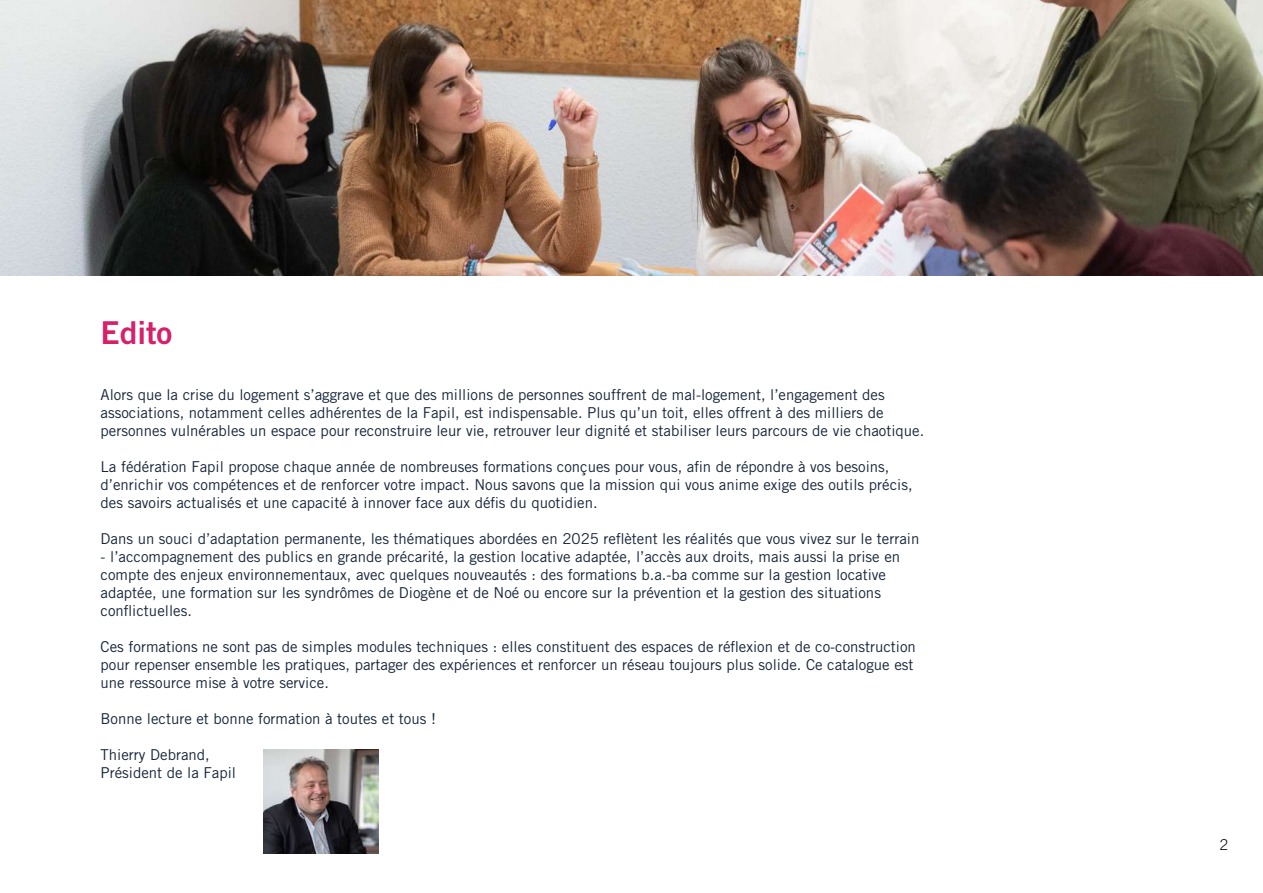
<style>
.page{position:relative;width:1263px;height:893px;background:#fff}
.page>*{position:absolute;margin:0;border:0;box-sizing:border-box;transform-origin:0 0}
.t1{font:31.5px "Trade Gothic LT Std Bd 2";color:#d62069}
.t2{font:15px/18px "Trade Gothic LT Std";color:#162439}
.t3{font:300 15px "Trade Gothic LT Std";color:#000}
</style>
<div class="page">
<img style="left:0;top:0;width:1263px;height:275px">
<img style="left:264px;top:749px;width:114px;height:105px">
<h1 class="t1" style="left:101px;top:313px;width:73px">Edito</h1>
<p class="t2" style="left:101px;top:386px;width:825px">Alors que la crise du logement s’aggrave et que des millions de personnes souffrent de mal-logement, l’engagement des associations, notamment celles adhérentes de la Fapil, est indispensable. Plus qu’un toit, elles offrent à des milliers de personnes vulnérables un espace pour reconstruire leur vie, retrouver leur dignité et stabiliser leurs parcours de vie chaotique.</p>
<p class="t2" style="left:101px;top:458px;width:813px">La fédération Fapil propose chaque année de nombreuses formations conçues pour vous, afin de répondre à vos besoins, d’enrichir vos compétences et de renforcer votre impact. Nous savons que la mission qui vous anime exige des outils précis, des savoirs actualisés et une capacité à innover face aux défis du quotidien.</p>
<p class="t2" style="left:101px;top:530px;width:820px">Dans un souci d’adaptation permanente, les thématiques abordées en 2025 reflètent les réalités que vous vivez sur le terrain</p>
<p class="t2" style="left:101px;top:548px;width:801px">- l’accompagnement des publics en grande précarité, la gestion locative adaptée, l’accès aux droits, mais aussi la prise en compte des enjeux environnementaux, avec quelques nouveautés : des formations b.a.-ba comme sur la gestion locative adaptée, une formation sur les syndrômes de Diogène et de Noé ou encore sur la prévention et la gestion des situations conflictuelles.</p>
<p class="t2" style="left:101px;top:638px;width:817px">Ces formations ne sont pas de simples modules techniques : elles constituent des espaces de réflexion et de co-construction pour repenser ensemble les pratiques, partager des expériences et renforcer un réseau toujours plus solide. Ce catalogue est une ressource mise à votre service.</p>
<p class="t2" style="left:101px;top:710px;width:337px">Bonne lecture et bonne formation à toutes et tous !</p>
<p class="t2" style="left:101px;top:746px;width:137px">Thierry Debrand,<br>Président de la Fapil</p>
<p class="t3" style="left:1220px;top:836px;width:10px">2</p>
</div>
